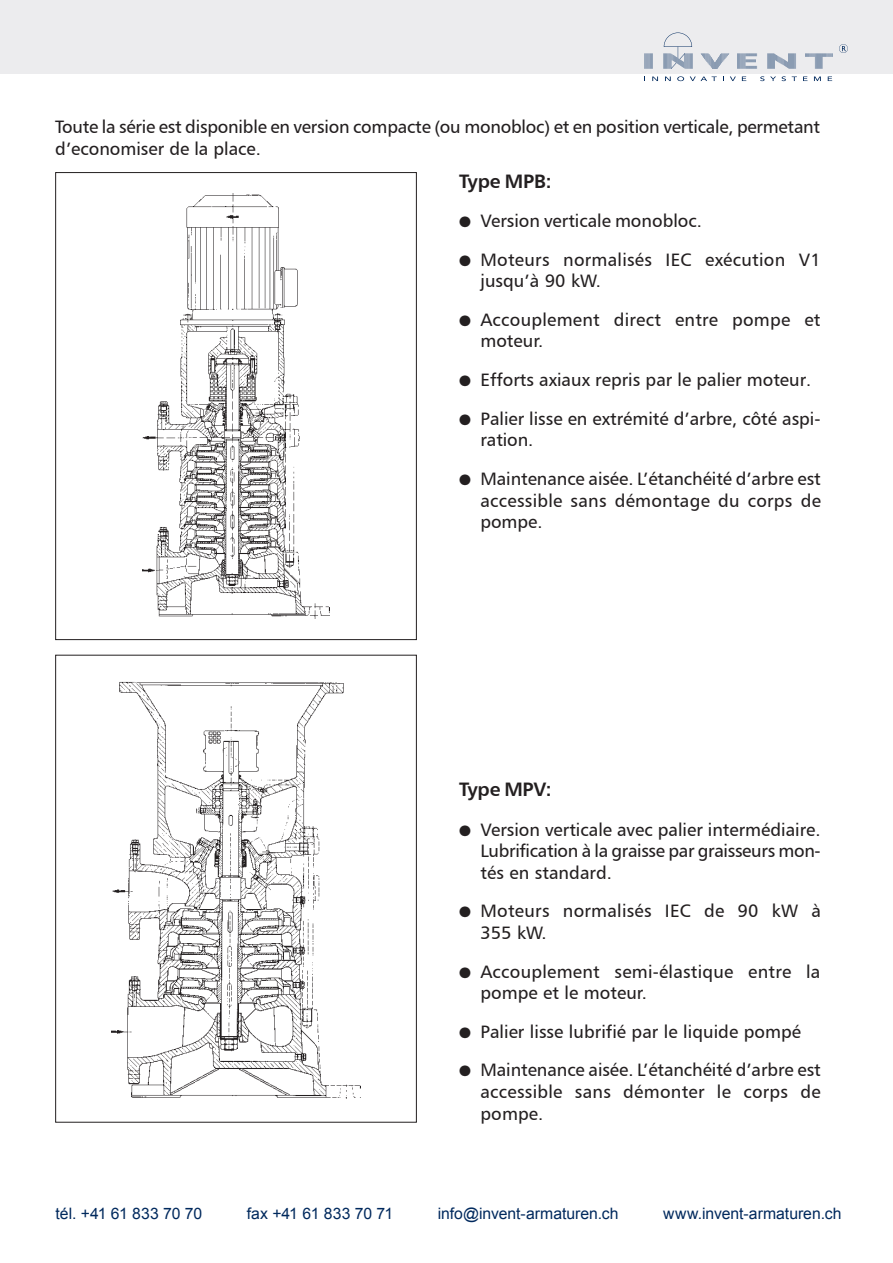
<style>
.page{position:relative;width:893px;height:1263px;background:#fff}
.page>*{position:absolute;margin:0;border:0;box-sizing:border-box;transform-origin:0 0}
.t1{font:19.5px "Humanist 777 BT Bold B";letter-spacing:-.01em;color:#231f20}
.t2{font:18px/21.6px "Humanist 777 BT Roman B";color:#231f20}
.t3{font:15.75px "Arial";color:#00295d}
.s1{font-family:"Arial"}
</style>
<div class="page">
<div style="left:0;top:0;width:893px;height:73px;background:#ececee"></div>
<svg style="left:839px;top:44px;width:9px;height:9px"></svg>
<svg style="left:645px;top:33px;width:187px;height:36px"></svg>
<svg style="left:652px;top:77px;width:6px;height:4px"></svg>
<svg style="left:665px;top:77px;width:6px;height:4px"></svg>
<svg style="left:677px;top:76px;width:7px;height:5px"></svg>
<svg style="left:690px;top:77px;width:27px;height:4px"></svg>
<svg style="left:730px;top:77px;width:6px;height:4px"></svg>
<svg style="left:742px;top:77px;width:4px;height:4px"></svg>
<svg style="left:760px;top:76px;width:4px;height:5px"></svg>
<svg style="left:770px;top:76px;width:16px;height:5px"></svg>
<svg style="left:803px;top:77px;width:4px;height:4px"></svg>
<svg style="left:814px;top:77px;width:7px;height:4px"></svg>
<svg style="left:828px;top:77px;width:4px;height:4px"></svg>
<hr style="left:55px;top:1171px;width:766px;height:1px;background:#231f20">
<hr style="left:281px;top:106px;width:540px;height:1px;background:#231f20">
<svg style="left:55px;top:172px;width:362px;height:951px"></svg>
<img style="left:112px;top:676px;width:248px;height:425px">
<img style="left:143px;top:193px;width:186px;height:426px">
<p class="t2" style="left:55px;top:116px;width:766px">Toute la série est disponible en version compacte (ou monobloc) et en position verticale, permetant d’economiser de la place.</p>
<p class="t1" style="left:459px;top:169px;width:94px">Type MPB:</p>
<p class="t2" style="left:459px;top:210px;width:244px">● Version verticale monobloc.</p>
<p class="t2" style="left:480px;top:248px;width:342px;text-indent:-21px">● Moteurs normalisés IEC exécution V1 jusqu’à 90 kW.</p>
<p class="t2" style="left:480px;top:308px;width:341px;text-indent:-21px">● Accouplement direct entre pompe et moteur.</p>
<p class="t2" style="left:459px;top:369px;width:354px">● Efforts axiaux repris par le palier moteur<span class="s1">.</span></p>
<p class="t2" style="left:480px;top:407px;width:342px;text-indent:-21px">● Palier lisse en extrémité d’arbre, côté aspi&shy;ration.</p>
<p class="t2" style="left:480px;top:468px;width:342px;text-align:justify;text-indent:-21px">● Maintenance aisée. L’étanchéité d’arbre est accessible sans démontage du corps de pompe<span class="s1">.</span></p>
<p class="t1" style="left:459px;top:777px;width:94px">Type MPV:</p>
<p class="t2" style="left:480px;top:818px;width:342px;text-align:justify;text-indent:-21px">● Version verticale avec palier intermédiaire.<br>Lubrification à la graisse par graisseurs mon&shy;tés en standard.</p>
<p class="t2" style="left:480px;top:900px;width:342px;text-indent:-21px">● Moteurs normalisés IEC de 90 kW à<br>355 kW.</p>
<p class="t2" style="left:480px;top:960px;width:341px;text-indent:-21px">● Accouplement semi-élastique entre la pompe et le moteur.</p>
<p class="t2" style="left:459px;top:1020px;width:343px">● Palier lisse lubrifié par le liquide pompé</p>
<p class="t2" style="left:480px;top:1059px;width:342px;text-align:justify;text-indent:-21px">● Maintenance aisée. L’étanchéité d’arbre est accessible sans démonter le corps de pompe.</p>
<p class="t3" style="left:56px;top:1203px;width:148px">tél. +41 61 833 70 70</p>
<p class="t3" style="left:247px;top:1203px;width:148px">fax +41 61 833 70 71</p>
<p class="t3" style="left:438px;top:1203px;width:182px">info@invent-armaturen.ch</p>
<p class="t3" style="left:663px;top:1203px;width:180px">www.invent-armaturen.ch</p>
</div>
